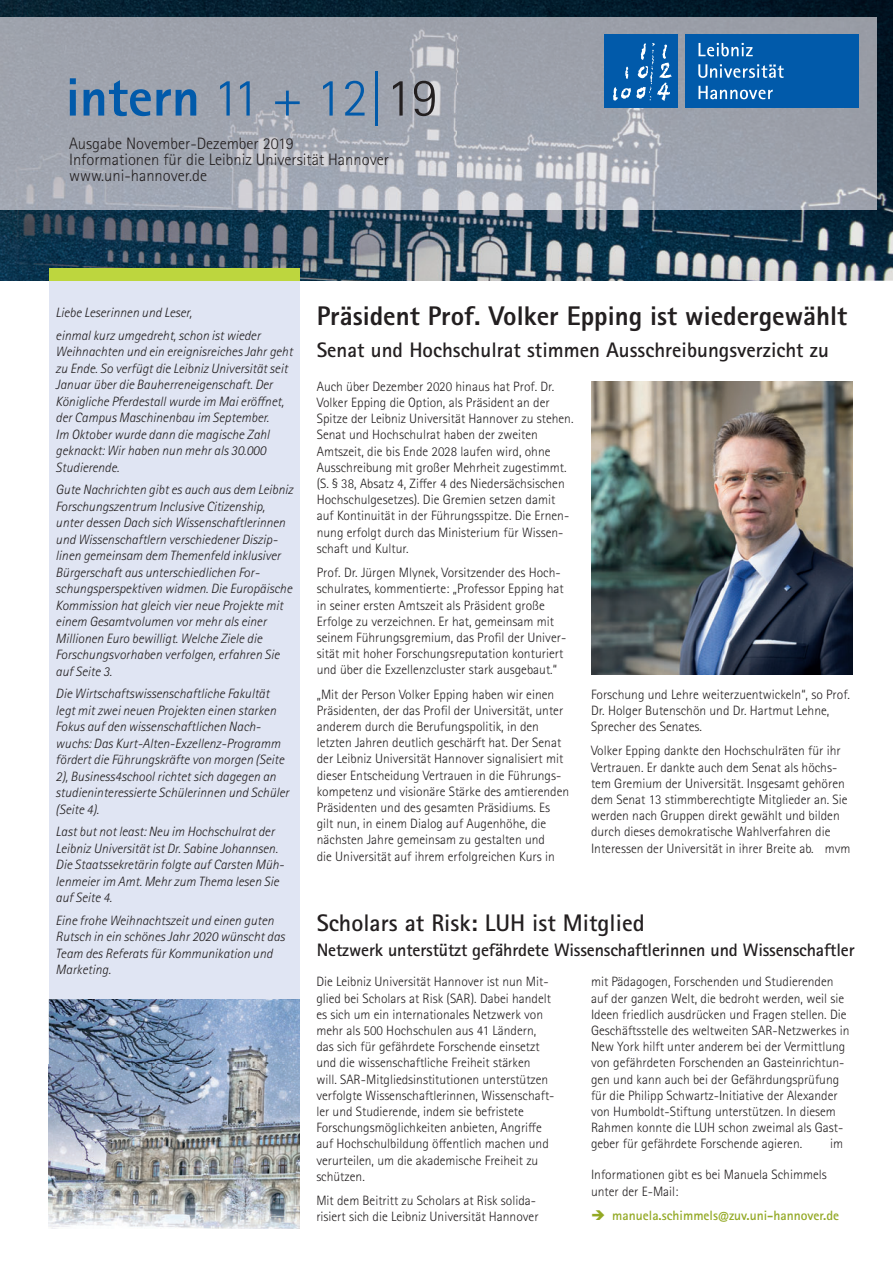
<style>
.page{position:relative;width:893px;height:1263px;background:#fff}
.page>*{position:absolute;margin:0;border:0;box-sizing:border-box;transform-origin:0 0}
.t1{font:800 54px "Rotis Sans Serif Std";color:#015aaa}
.t2{font:800 27px "Rotis Sans Serif Std";color:#231f20}
.t3{font:700 24px "Rotis Sans Serif Std";color:#231f20}
.t4{font:700 21px "Rotis Sans Serif Std";color:#231f20}
.t5{font:700 18px "Rotis Sans Serif Std";letter-spacing:-.01em;color:#231f20}
.t6{font:300 16.5px/16.2px "Rotis Sans Serif Std";color:#231f20}
.t7{font:300 13.5px/16.2px "Rotis Sans Serif Std";color:#231f20}
.t8{font:italic 300 13.5px/16.5px "Rotis Sans Serif Std";color:#231f20}
.t9{font:700 13.5px "Rotis Sans Serif Std";color:#93a924}
.s1{font-weight:300}
.s2{font-weight:300;color:#231f20}
</style>
<div class="page">
<img style="left:0;top:0;width:893px;height:36px">
<img style="left:855px;top:36px;width:38px;height:245px">
<img style="left:0;top:209px;width:855px;height:72px">
<img style="left:0;top:17px;width:877px;height:192px">
<div style="left:685px;top:34px;width:174px;height:74px;background:#015aaa"></div>
<div style="left:604px;top:34px;width:73px;height:74px;background:#015aaa"></div>
<svg style="left:698px;top:43px;width:55px;height:13px"></svg>
<svg style="left:698px;top:64px;width:86px;height:14px"></svg>
<svg style="left:698px;top:86px;width:75px;height:13px"></svg>
<svg style="left:613px;top:43px;width:59px;height:58px"></svg>
<div style="left:49px;top:270px;width:251px;height:959px;background:#e0e5f3"></div>
<div style="left:49px;top:269px;width:251px;height:12px;background:#bdd63e"></div>
<img style="left:49px;top:999px;width:251px;height:230px">
<img style="left:85px;top:999px;width:215px;height:1px">
<img style="left:591px;top:381px;width:261px;height:294px">
<h1 class="t1" style="left:66px;top:77px;width:373px">intern <span class="s1">11 + 12|</span><span class="s2">19</span></h1>
<p class="t6" style="left:69px;top:137px;width:321px">Ausgabe November-Dezember 2019<br>Informationen für die Leibniz Universität Hannover www.uni-hannover.de</p>
<p class="t8" style="left:56px;top:303px;width:206px;line-height:22.5px">Liebe Leserinnen und Leser,<br>einmal kurz umgedreht, schon ist wieder</p>
<p class="t8" style="left:56px;top:345px;width:238px">Weihnachten und ein ereignisreiches Jahr geht zu Ende. So verfügt die Leibniz Universität seit Januar über die Bauherreneigenschaft. Der Königliche Pferdestall wurde im Mai eröffnet, der Campus Maschinenbau im September.<br>Im Oktober wurde dann die magische Zahl geknackt: Wir haben nun mehr als 30.000<br>Studierende.</p>
<p class="t8" style="left:56px;top:482px;width:239px">Gute Nachrichten gibt es auch aus dem Leibniz Forschungszentrum Inclusive Citizenship, unter dessen Dach sich Wissenschaftlerinnen und Wissenschaftlern verschiedener Diszip&shy;linen gemeinsam dem Themenfeld inklusiver Bürgerschaft aus unterschiedlichen For&shy;schungsperspektiven widmen. Die Europäische Kommission hat gleich vier neue Projekte mit einem Gesamtvolumen vor mehr als einer Millionen Euro bewilligt. Welche Ziele die Forschungsvorhaben verfolgen, erfahren Sie auf Seite 3.</p>
<p class="t8" style="left:56px;top:686px;width:235px">Die Wirtschaftswissenschaftliche Fakultät legt mit zwei neuen Projekten einen starken Fokus auf den wissenschaftlichen Nach&shy;wuchs: Das Kurt-Alten-Exzellenz-Programm fördert die Führungskräfte von morgen (Seite 2), Business4school richtet sich dagegen an studieninteressierte Schülerinnen und Schüler (Seite 4).</p>
<p class="t8" style="left:56px;top:824px;width:230px">Last but not least: Neu im Hochschulrat der Leibniz Universität ist Dr. Sabine Johannsen.<br>Die Staatssekretärin folgte auf Carsten Müh&shy;lenmeier im Amt. Mehr zum Thema lesen Sie auf Seite 4.</p>
<p class="t8" style="left:56px;top:913px;width:231px">Eine frohe Weihnachtszeit und einen guten Rutsch in ein schönes Jahr 2020 wünscht das Team des Referats für Kommunikation und Marketing.</p>
<h2 class="t2" style="left:317px;top:305px;width:532px">Präsident Prof. Volker Epping ist wiedergewählt</h2>
<h3 class="t4" style="left:317px;top:342px;width:514px">Senat und Hochschulrat stimmen Ausschreibungsverzicht zu</h3>
<p class="t7" style="left:317px;top:379px;width:258px">Auch über Dezember 2020 hinaus hat Prof. Dr.<br>Volker Epping die Option, als Präsident an der Spitze der Leibniz Universität Hannover zu stehen.<br>Senat und Hochschulrat haben der zweiten Amtszeit, die bis Ende 2028 laufen wird, ohne Ausschreibung mit großer Mehrheit zugestimmt. (S. § 38, Absatz 4, Ziffer 4 des Niedersächsischen Hochschulgesetzes). Die Gremien setzen damit auf Kontinuität in der Führungsspitze. Die Ernen&shy;nung erfolgt durch das Ministerium für Wissen&shy;schaft und Kultur.</p>
<p class="t7" style="left:317px;top:565px;width:251px">Prof. Dr. Jürgen Mlynek, Vorsitzender des Hoch&shy;schulrates, kommentierte: „Professor Epping hat in seiner ersten Amtszeit als Präsident große Erfolge zu verzeichnen. Er hat, gemeinsam mit seinem Führungsgremium, das Profil der Univer&shy;sität mit hoher Forschungsreputation konturiert und über die Exzellenzcluster stark ausgebaut.“</p>
<p class="t7" style="left:317px;top:687px;width:254px">„Mit der Person Volker Epping haben wir einen Präsidenten, der das Profil der Universität, unter anderem durch die Berufungspolitik, in den letzten Jahren deutlich geschärft hat. Der Senat der Leibniz Universität Hannover signalisiert mit dieser Entscheidung Vertrauen in die Führungs&shy;kompetenz und visionäre Stärke des amtierenden Präsidenten und des gesamten Präsidiums. Es gilt nun, in einem Dialog auf Augenhöhe, die nächsten Jahre gemeinsam zu gestalten und<br>die Universität auf ihrem erfolgreichen Kurs in</p>
<p class="t7" style="left:591px;top:687px;width:260px">Forschung und Lehre weiterzuentwickeln“, so Prof.<br>Dr. Holger Butenschön und Dr. Hartmut Lehne,<br>Sprecher des Senates.</p>
<p class="t7" style="left:591px;top:744px;width:261px">Volker Epping dankte den Hochschulräten für ihr Vertrauen. Er dankte auch dem Senat als höchs&shy;tem Gremium der Universität. Insgesamt gehören dem Senat 13 stimmberechtigte Mitglieder an. Sie werden nach Gruppen direkt gewählt und bilden durch dieses demokratische Wahlverfahren die Interessen der Universität in ihrer Breite ab. mvm</p>
<h3 class="t3" style="left:317px;top:914px;width:329px">Scholars at Risk: LUH ist Mitglied</h3>
<h3 class="t5" style="left:317px;top:943px;width:539px">Netzwerk unterstützt gefährdete Wissenschaftlerinnen und Wissenschaftler</h3>
<p class="t7" style="left:316px;top:975px;width:240px">Die Leibniz Universität Hannover ist nun Mit&shy;glied bei Scholars at Risk (SAR). Dabei handelt es sich um ein internationales Netzwerk von mehr als 500 Hochschulen aus 41 Ländern, das sich für gefährdete Forschende einsetzt und die wissenschaftliche Freiheit stärken<br>will. SAR-Mitgliedsinstitutionen unterstützen verfolgte Wissenschaftlerinnen, Wissenschaft&shy;ler und Studierende, indem sie befristete Forschungsmöglichkeiten anbieten, Angriffe auf Hochschulbildung öffentlich machen und verurteilen, um die akademische Freiheit zu schützen.</p>
<p class="t7" style="left:316px;top:1193px;width:224px">Mit dem Beitritt zu Scholars at Risk solida&shy;risiert sich die Leibniz Universität Hannover</p>
<p class="t7" style="left:591px;top:975px;width:260px">mit Pädagogen, Forschenden und Studierenden auf der ganzen Welt, die bedroht werden, weil sie Ideen friedlich ausdrücken und Fragen stellen. Die Geschäftsstelle des weltweiten SAR-Netzwerkes in New York hilft unter anderem bei der Vermittlung von gefährdeten Forschenden an Gasteinrichtun&shy;gen und kann auch bei der Gefährdungsprüfung für die Philipp Schwartz-Initiative der Alexander von Humboldt-Stiftung unterstützen. In diesem Rahmen konnte die LUH schon zweimal als Gast&shy;geber für gefährdete Forschende agieren.</p>
<p class="t7" style="left:830px;top:1137px;width:15px">im</p>
<p class="t7" style="left:591px;top:1168px;width:237px">Informationen gibt es bei Manuela Schimmels unter der E-Mail:</p>
<p class="t9" style="left:612px;top:1210px;width:228px">manuela.schimmels@zuv.uni-hannover.de</p>
</div>
